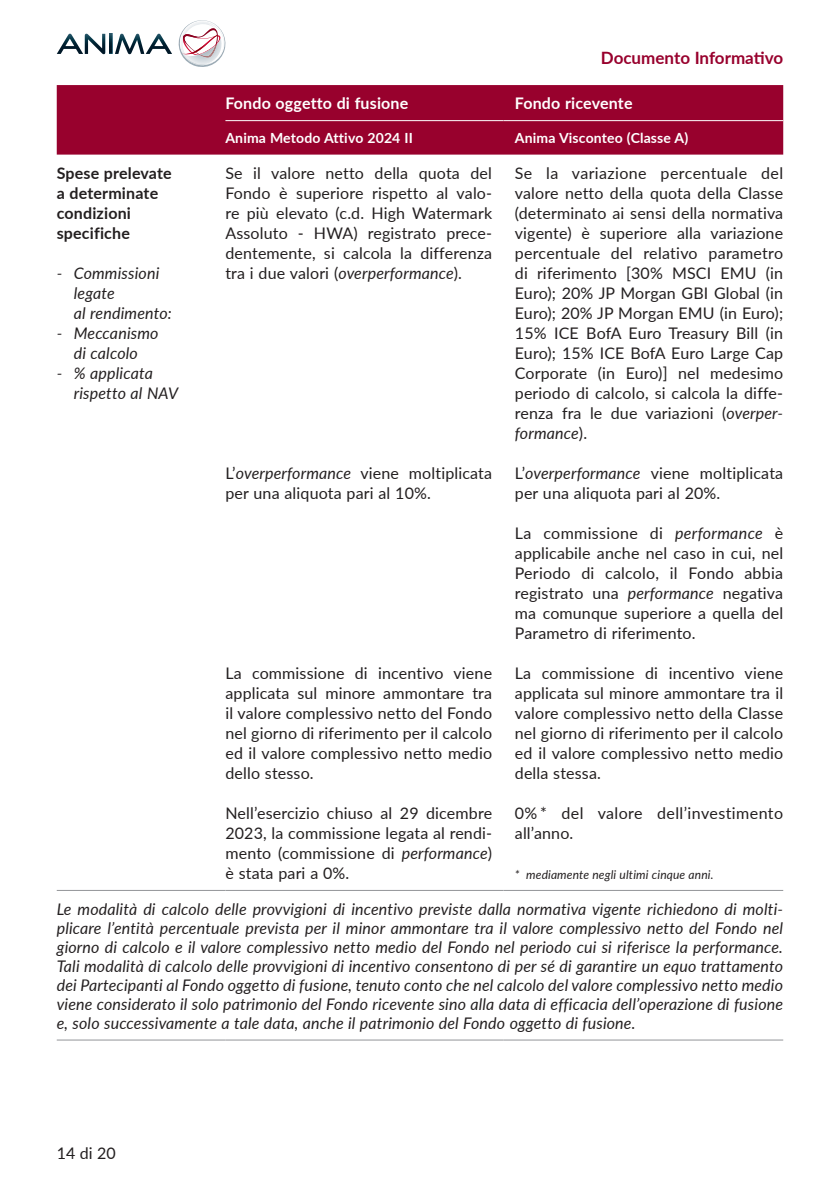
<style>
.page{position:relative;width:840px;height:1191px;background:#fff}
.page>*{position:absolute;margin:0;border:0;box-sizing:border-box;transform-origin:0 0}
.t1{font:700 17px "Lato";color:#98012d}
.t2{font:16px/20px "Lato";letter-spacing:.01em;color:#231f20;text-align:justify}
.t3{font:italic 16px/19px "Lato";letter-spacing:.01em;color:#231f20}
.t4{font:700 16px/20px "Lato";letter-spacing:.01em;color:#231f20}
.t5{font:700 16px "Lato";letter-spacing:.01em;color:#fff}
.t6{font:700 14px "Lato";letter-spacing:.01em;color:#fff}
.t7{font:italic 12px "Lato";letter-spacing:.01em;color:#231f20}
.s1{font-style:italic}
</style>
<div class="page">
<img style="left:57px;top:34px;width:26px;height:20px">
<img style="left:85px;top:34px;width:20px;height:20px">
<img style="left:109px;top:34px;width:3px;height:20px">
<img style="left:115px;top:34px;width:29px;height:20px">
<img style="left:146px;top:34px;width:26px;height:20px">
<svg style="left:178px;top:20px;width:47px;height:47px"></svg>
<div style="left:57px;top:85px;width:725px;height:70px;background:#98012d"></div>
<hr style="left:225px;top:120px;width:278px;height:1px;background:#fff">
<hr style="left:503px;top:120px;width:279px;height:1px;background:#fff">
<hr style="left:57px;top:890px;width:168px;height:1px;background:#939598">
<hr style="left:225px;top:890px;width:278px;height:1px;background:#939598">
<hr style="left:503px;top:890px;width:279px;height:1px;background:#939598">
<hr style="left:57px;top:1039px;width:168px;height:1px;background:#939598">
<hr style="left:225px;top:1039px;width:278px;height:1px;background:#939598">
<hr style="left:503px;top:1039px;width:279px;height:1px;background:#939598">
<p class="t1" style="left:600px;top:45px;width:184px">Documento Informativo</p>
<p class="t5" style="left:225px;top:92px;width:184px">Fondo oggetto di fusione</p>
<p class="t5" style="left:514px;top:92px;width:119px">Fondo ricevente</p>
<p class="t6" style="left:225px;top:128px;width:189px">Anima Metodo Attivo 2024 II</p>
<p class="t6" style="left:514px;top:128px;width:175px">Anima Visconteo (Classe A)</p>
<p class="t4" style="left:57px;top:162px;width:116px">Spese prelevate a determinate condizioni specifiche</p>
<p class="t3" style="left:74px;top:262px;width:100px;line-height:20px;text-indent:-17px">- Commissioni legate<br>al rendimento:</p>
<p class="t3" style="left:57px;top:322px;width:103px;line-height:20px;text-align:center">- Meccanismo di calcolo</p>
<p class="t3" style="left:74px;top:362px;width:106px;line-height:20px;text-indent:-17px">- % applicata rispetto al NAV</p>
<p class="t2" style="left:514px;top:162px;width:270px">Se la variazione percentuale del valore netto della quota della Classe (determinato ai sensi della normativa vigente) è superiore alla variazione percentuale del relativo parametro di riferimento [30% MSCI EMU (in Euro); 20% JP Morgan GBI Global (in Euro); 20% JP Morgan EMU (in Euro); 15% ICE BofA Euro Treasury Bill (in Euro); 15% ICE BofA Euro Large Cap Corporate (in Euro)] nel medesimo periodo di calcolo, si calcola la diffe&shy;renza fra le due variazioni (<span class="s1">overper&shy;formance</span>).</p>
<p class="t2" style="left:514px;top:462px;width:270px">L’<span class="s1">overperformance</span> viene moltiplicata per una aliquota pari al 20%.</p>
<p class="t2" style="left:514px;top:522px;width:270px">La commissione di <span class="s1">performance</span> è applicabile anche nel caso in cui, nel Periodo di calcolo, il Fondo abbia registrato una <span class="s1">performance</span> negativa ma comunque superiore a quella del Parametro di riferimento.</p>
<p class="t2" style="left:514px;top:662px;width:270px">La commissione di incentivo viene applicata sul minore ammontare tra il valore complessivo netto della Classe nel giorno di riferimento per il calcolo ed il valore complessivo netto medio della stessa.</p>
<p class="t2" style="left:514px;top:802px;width:269px">0% * del valore dell’investimento all’anno.</p>
<p class="t7" style="left:514px;top:866px;width:200px">* mediamente negli ultimi cinque anni.</p>
<p class="t3" style="left:57px;top:898px;width:727px;text-align:justify">Le modalità di calcolo delle provvigioni di incentivo previste dalla normativa vigente richiedono di molti&shy;plicare l’entità percentuale prevista per il minor ammontare tra il valore complessivo netto del Fondo nel giorno di calcolo e il valore complessivo netto medio del Fondo nel periodo cui si riferisce la performance.<br>Tali modalità di calcolo delle provvigioni di incentivo consentono di per sé di garantire un equo trattamento dei Partecipanti al Fondo oggetto di fusione, tenuto conto che nel calcolo del valore complessivo netto medio viene considerato il solo patrimonio del Fondo ricevente sino alla data di efficacia dell’operazione di fusione e, solo successivamente a tale data, anche il patrimonio del Fondo oggetto di fusione.</p>
<p class="t2" style="left:225px;top:162px;width:268px">Se il valore netto della quota del Fondo è superiore rispetto al valo&shy;re più elevato (c.d. High Watermark Assoluto - HWA) registrato prece&shy;dentemente, si calcola la differenza tra i due valori (<span class="s1">overperformance</span>).</p>
<p class="t2" style="left:225px;top:462px;width:268px">L’<span class="s1">overperformance</span> viene moltiplicata per una aliquota pari al 10%.</p>
<p class="t2" style="left:225px;top:662px;width:268px">La commissione di incentivo viene applicata sul minore ammontare tra il valore complessivo netto del Fondo nel giorno di riferimento per il calcolo ed il valore complessivo netto medio dello stesso.</p>
<p class="t2" style="left:225px;top:802px;width:268px">Nell’esercizio chiuso al 29 dicembre 2023, la commissione legata al rendi&shy;mento (commissione di <span class="s1">performance</span>) è stata pari a 0%.</p>
<p class="t2" style="left:57px;top:1142px;width:60px">14 di 20</p>
</div>
